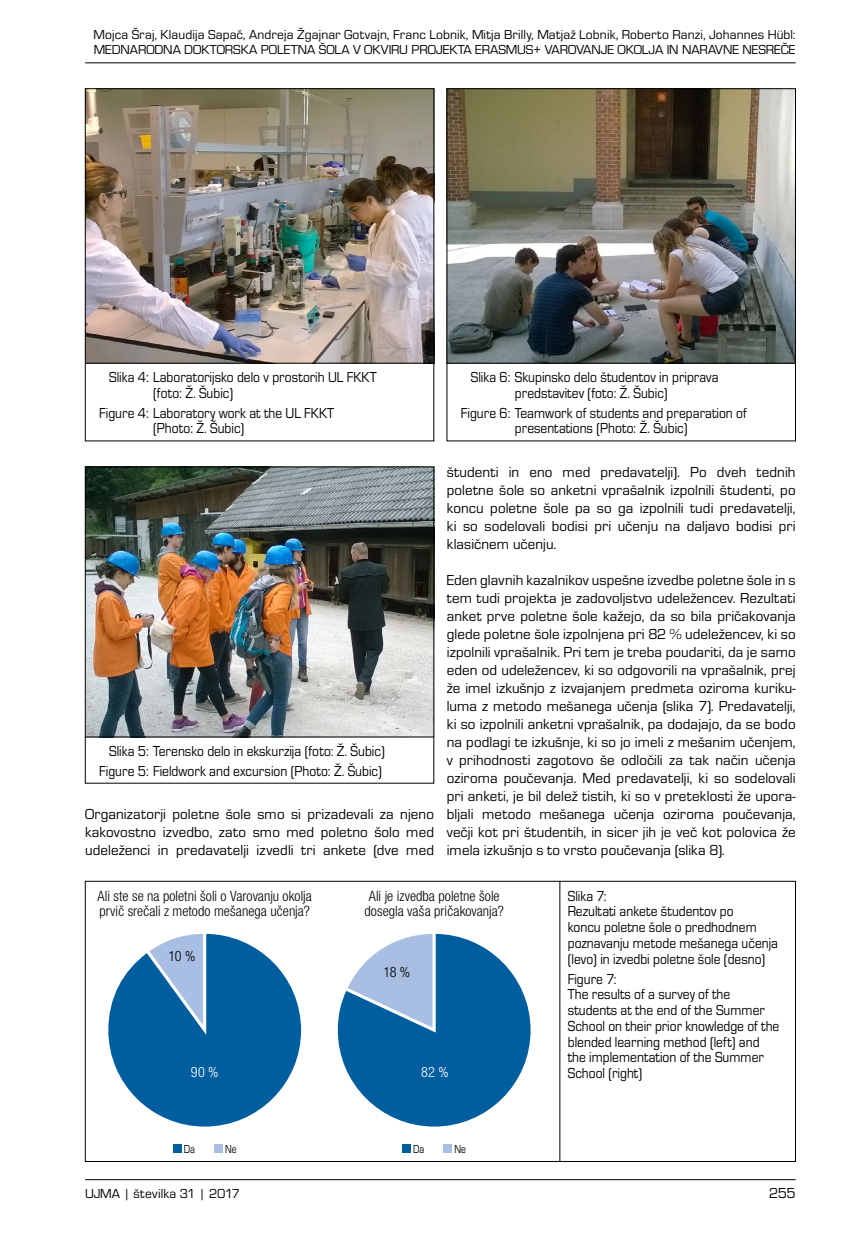
<style>
.page{position:relative;width:851px;height:1234px;background:#fff}
.page>*{position:absolute;margin:0;border:0;box-sizing:border-box;transform-origin:0 0}
.BODY{font:15px/18px "Eurostile TEE";letter-spacing:.005em;color:#000;text-align:justify}
.PODPIS_slika{font:15px/15.8px "Eurostile TEE";color:#000;scale:.9 1}
.PODPIS_slika_1_3{font:15px/15.8px "Eurostile TEE";color:#000;scale:.9 1}
.Tabela{font:300 condensed 14.25px/15px "Helvetica Neue LT Pro";color:#000}
.Tabela-2{font:300 condensed 14.25px "Helvetica Neue LT Pro";color:#fff}
.PASICA{font:13.5px/15px "Eurostile TEE";letter-spacing:.005em;color:#000}
.t1{font:12px "Eurostile TEE";letter-spacing:-.01em;color:#000;scale:.8 1}
</style>
<div class="page">
<hr style="left:85px;top:1178px;width:710px;height:1px;background:#000">
<hr style="left:85px;top:62px;width:710px;height:1px;background:#000">
<img style="left:87px;top:90px;width:345px;height:273px">
<img style="left:87px;top:468px;width:345px;height:268px">
<img style="left:448px;top:90px;width:345px;height:273px">
<div style="left:85px;top:88px;width:349px;height:353px;border:1px solid #000"></div>
<div style="left:446px;top:88px;width:349px;height:353px;border:1px solid #000"></div>
<div style="left:85px;top:466px;width:349px;height:317px;border:1px solid #000"></div>
<hr style="left:85px;top:363px;width:349px;height:1px;background:#000">
<hr style="left:446px;top:363px;width:349px;height:1px;background:#000">
<hr style="left:85px;top:736px;width:349px;height:1px;background:#000">
<hr style="left:559px;top:880px;width:1px;height:281px;background:#000">
<svg style="left:108px;top:933px;width:194px;height:194px"></svg>
<svg style="left:337px;top:933px;width:194px;height:194px"></svg>
<div style="left:173px;top:1144px;width:8px;height:8px;background:#005e9e"></div>
<div style="left:214px;top:1144px;width:9px;height:8px;background:#a9bee3"></div>
<div style="left:402px;top:1144px;width:9px;height:8px;background:#005e9e"></div>
<div style="left:443px;top:1144px;width:9px;height:8px;background:#a9bee3"></div>
<p class="PASICA" style="left:93px;top:27px;width:703px">Mojca Šraj, Klaudija Sapač, Andreja Žgajnar Gotvajn, Franc Lobnik, Mitja Brilly, Matjaž Lobnik, Roberto Ranzi, Johannes Hübl:<br>MEDNARODNA DOKTORSKA POLETNA ŠOLA V OKVIRU PROJEKTA ERASMUS+ VAROVANJE OKOLJA IN NARAVNE NESREČE</p>
<p class="PODPIS_slika" style="left:153px;top:369px;width:250px;text-indent:-44px">Slika 4: Laboratorijsko delo v prostorih UL FKKT (foto: Ž. Šubic)</p>
<p class="PODPIS_slika" style="left:153px;top:405px;width:203px;text-indent:-54px">Figure 4: Laboratory work at the UL FKKT (Photo: Ž. Šubic)</p>
<p class="PODPIS_slika" style="left:470px;top:369px;width:277px;text-align:center">Slika 6: Skupinsko delo študentov in priprava predstavitev (foto: Ž. Šubic)</p>
<p class="PODPIS_slika" style="left:461px;top:405px;width:319px;text-align:center">Figure 6: Teamwork of students and preparation of presentations (Photo: Ž. Šubic)</p>
<p class="BODY" style="left:446px;top:463px;width:350px">študenti in eno med predavatelji). Po dveh tednih poletne šole so anketni vprašalnik izpolnili študenti, po koncu poletne šole pa so ga izpolnili tudi predavatelji, ki so sodelovali bodisi pri učenju na daljavo bodisi pri klasičnem učenju.</p>
<p class="BODY" style="left:446px;top:571px;width:350px">Eden glavnih kazalnikov uspešne izvedbe poletne šole in s tem tudi projekta je zadovoljstvo udeležencev. Rezultati anket prve poletne šole kažejo, da so bila pričakovanja glede poletne šole izpolnjena pri 82 % udeležencev, ki so izpolnili vprašalnik. Pri tem je treba poudariti, da je samo eden od udeležencev, ki so odgovorili na vprašalnik, prej že imel izkušnjo z izvajanjem predmeta oziroma kuriku&shy;luma z metodo mešanega učenja (slika 7). Predavatelji, ki so izpolnili anketni vprašalnik, pa dodajajo, da se bodo na podlagi te izkušnje, ki so jo imeli z mešanim učenjem, v prihodnosti zagotovo še odločili za tak način učenja oziroma poučevanja. Med predavatelji, ki so sodelovali pri anketi, je bil delež tistih, ki so v preteklosti že upora&shy;bljali metodo mešanega učenja oziroma poučevanja, večji kot pri študentih, in sicer jih je več kot polovica že imela izkušnjo s to vrsto poučevanja (slika 8).</p>
<p class="PODPIS_slika" style="left:109px;top:743px;width:308px">Slika 5: Terensko delo in ekskurzija (foto: Ž. Šubic)</p>
<p class="PODPIS_slika" style="left:99px;top:763px;width:315px">Figure 5: Fieldwork and excursion (Photo: Ž. Šubic)</p>
<p class="BODY" style="left:85px;top:805px;width:350px">Organizatorji poletne šole smo si prizadevali za njeno kakovostno izvedbo, zato smo med poletno šolo med udeleženci in predavatelji izvedli tri ankete (dve med</p>
<p class="Tabela" style="left:97px;top:888px;width:216px">Ali ste se na poletni šoli o Varovanju okolja prvič srečali z metodo mešanega učenja?</p>
<p class="Tabela" style="left:364px;top:888px;width:141px">Ali je izvedba poletne šole dosegla vaša pričakovanja?</p>
<p class="PODPIS_slika_1_3" style="left:567px;top:887px;width:235px">Slika 7:<br>Rezultati ankete študentov po<br>koncu poletne šole o predhodnem poznavanju metode mešanega učenja (levo) in izvedbi poletne šole (desno)</p>
<p class="PODPIS_slika_1_3" style="left:567px;top:970px;width:237px">Figure 7:<br>The results of a survey of the students at the end of the Summer<br>School on their prior knowledge of the blended learning method (left) and the implementation of the Summer<br>School (right)</p>
<p class="Tabela" style="left:168px;top:948px;width:28px">10 %</p>
<p class="Tabela" style="left:383px;top:963px;width:28px">18 %</p>
<p class="Tabela-2" style="left:191px;top:1063px;width:29px">90 %</p>
<p class="Tabela-2" style="left:421px;top:1063px;width:29px">82 %</p>
<p class="t1" style="left:184px;top:1142px;width:15px">Da</p>
<p class="t1" style="left:225px;top:1142px;width:16px">Ne</p>
<p class="t1" style="left:413px;top:1142px;width:15px">Da</p>
<p class="t1" style="left:454px;top:1142px;width:16px">Ne</p>
<p class="PASICA" style="left:85px;top:1185px;width:156px">UJMA | številka 31 | 2017</p>
<p class="BODY" style="left:769px;top:1183px;width:28px">255</p>
</div>
